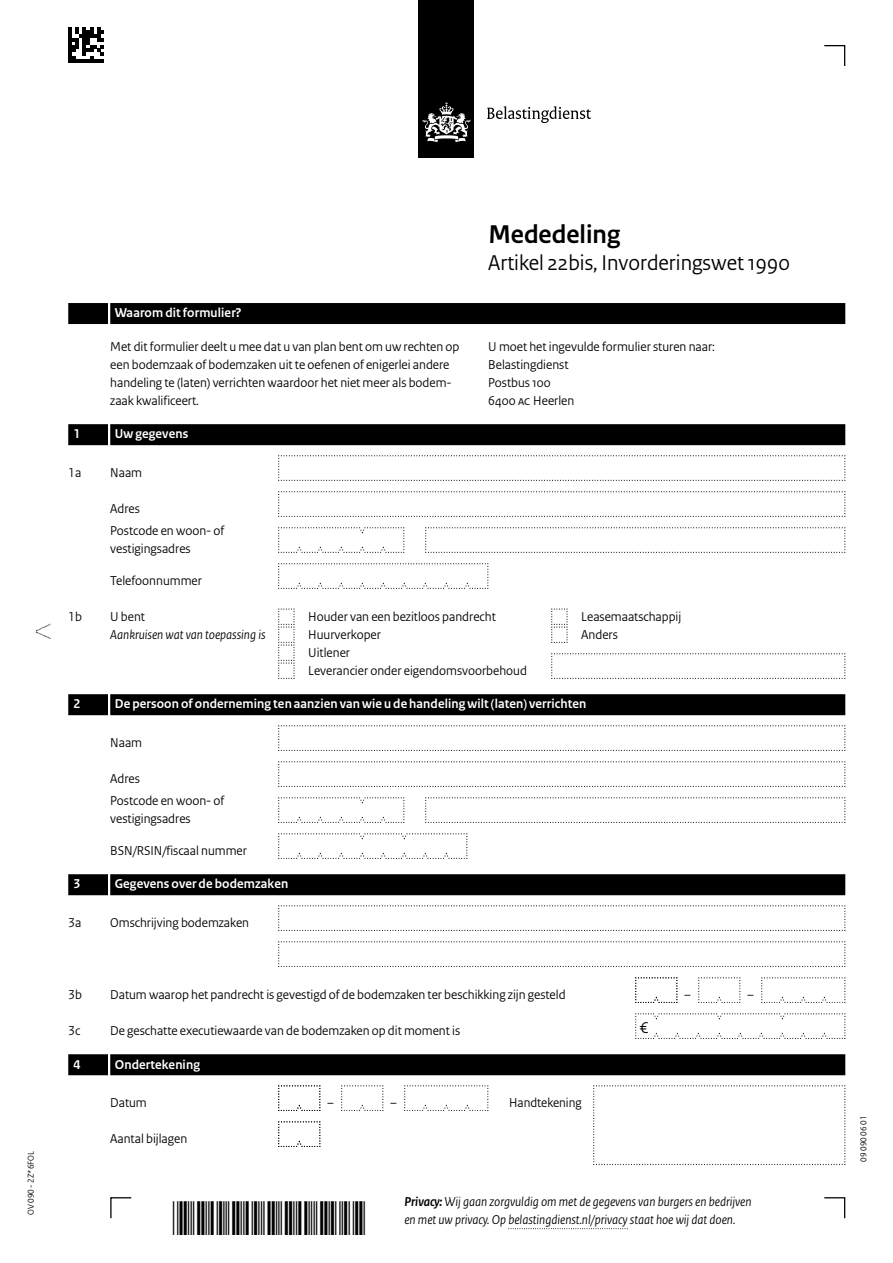
<style>
.page{position:relative;width:893px;height:1263px;background:#fff}
.page>*{position:absolute;margin:0;border:0;box-sizing:border-box;transform-origin:0 0}
.Documenttitel{font:700 27px "Rijksoverheid Sans Heading";color:#000}
.Documenttitel-2{font:22.5px "Rijksoverheid Sans Heading";color:#000}
.t1{font:16.5px "Rijksoverheid Sans Heading";color:#000}
.Gebruiksaanwijzing{font:13.5px/18px "Rijksoverheid Sans Heading";color:#000}
.Vraag_Nummer{font:13.5px "Rijksoverheid Sans Heading";color:#000}
.Vraag_Nummer-2{font:italic 13.5px/18px "Rijksoverheid Sans Heading";color:#000}
.Vraag{font:13.5px/18px "Rijksoverheid Sans Heading";color:#000}
.KOP_D_Nummer{font:700 13.5px "Rijksoverheid Sans Heading";letter-spacing:.01em;color:#fff}
.Vraag_geen_inspring{font:13.5px "Rijksoverheid Sans Heading";color:#000}
.KOP_B_Nummer{font:700 13.5px "Rijksoverheid Sans Heading";letter-spacing:.01em;color:#fff}
.t2{font:9px "Rijksoverheid Sans Heading";color:#000}
.s1{font-style:normal}
.s2{font-weight:700}
</style>
<div class="page">
<div style="left:419px;top:0;width:55px;height:158px;background:#000"></div>
<svg style="left:423px;top:102px;width:47px;height:40px"></svg>
<svg style="left:487px;top:106px;width:104px;height:17px"></svg>
<svg style="left:824px;top:1197px;width:22px;height:22px"></svg>
<svg style="left:110px;top:1197px;width:22px;height:22px"></svg>
<svg style="left:824px;top:45px;width:22px;height:21px"></svg>
<svg style="left:68px;top:27px;width:36px;height:36px"></svg>
<svg style="left:278px;top:527px;width:127px;height:26px"></svg>
<svg style="left:278px;top:797px;width:127px;height:26px"></svg>
<svg style="left:425px;top:527px;width:421px;height:26px"></svg>
<svg style="left:425px;top:797px;width:421px;height:26px"></svg>
<svg style="left:551px;top:653px;width:295px;height:26px"></svg>
<svg style="left:278px;top:563px;width:211px;height:26px"></svg>
<svg style="left:635px;top:1013px;width:211px;height:26px"></svg>
<svg style="left:278px;top:455px;width:568px;height:26px"></svg>
<svg style="left:278px;top:725px;width:568px;height:26px"></svg>
<svg style="left:278px;top:905px;width:568px;height:26px"></svg>
<svg style="left:278px;top:941px;width:568px;height:26px"></svg>
<svg style="left:278px;top:491px;width:568px;height:26px"></svg>
<svg style="left:278px;top:761px;width:568px;height:26px"></svg>
<svg style="left:551px;top:608px;width:17px;height:35px"></svg>
<svg style="left:278px;top:608px;width:17px;height:71px"></svg>
<svg style="left:278px;top:833px;width:190px;height:26px"></svg>
<svg style="left:698px;top:977px;width:43px;height:26px"></svg>
<svg style="left:341px;top:1085px;width:43px;height:26px"></svg>
<svg style="left:761px;top:977px;width:85px;height:26px"></svg>
<svg style="left:404px;top:1085px;width:85px;height:26px"></svg>
<svg style="left:635px;top:977px;width:43px;height:26px"></svg>
<svg style="left:278px;top:1085px;width:43px;height:26px"></svg>
<svg style="left:278px;top:1121px;width:43px;height:26px"></svg>
<svg style="left:593px;top:1085px;width:253px;height:80px"></svg>
<svg style="left:36px;top:624px;width:15px;height:15px"></svg>
<div style="left:110px;top:303px;width:735px;height:21px;background:#000"></div>
<div style="left:68px;top:303px;width:40px;height:21px;background:#000"></div>
<div style="left:110px;top:424px;width:735px;height:21px;background:#000"></div>
<div style="left:68px;top:424px;width:40px;height:21px;background:#000"></div>
<div style="left:110px;top:694px;width:735px;height:21px;background:#000"></div>
<div style="left:68px;top:694px;width:40px;height:21px;background:#000"></div>
<div style="left:110px;top:874px;width:735px;height:21px;background:#000"></div>
<div style="left:68px;top:874px;width:40px;height:21px;background:#000"></div>
<div style="left:110px;top:1054px;width:735px;height:21px;background:#000"></div>
<div style="left:68px;top:1054px;width:40px;height:21px;background:#000"></div>
<svg style="left:508px;top:1228px;width:120px;height:1px"></svg>
<p class="t2" style="left:26px;top:1215px;width:65px;rotate:-90deg">OV 090 - 2Z*6FOL</p>
<h1 class="Documenttitel" style="left:488px;top:219px;width:133px">Mededeling</h1>
<h1 class="Documenttitel-2" style="left:488px;top:250px;width:303px">Artikel 22bis, Invorderingswet 1990</h1>
<h2 class="KOP_B_Nummer" style="left:115px;top:305px;width:128px">Waarom dit formulier?</h2>
<p class="Gebruiksaanwijzing" style="left:110px;top:338px;width:351px">Met dit formulier deelt u mee dat u van plan bent om uw rechten op een bodemzaak of bodemzaken uit te oefenen of enigerlei andere handeling te (laten) verrichten waardoor het niet meer als bodem&shy;zaak kwalificeert.</p>
<p class="Gebruiksaanwijzing" style="left:488px;top:338px;width:228px">U moet het ingevulde formulier sturen naar:</p>
<p class="Gebruiksaanwijzing" style="left:488px;top:356px;width:82px">Belastingdienst</p>
<p class="Gebruiksaanwijzing" style="left:488px;top:374px;width:64px">Postbus 100</p>
<p class="Gebruiksaanwijzing" style="left:488px;top:392px;width:88px">6400 AC Heerlen</p>
<h2 class="KOP_D_Nummer" style="left:74px;top:426px;width:8px">1</h2>
<h2 class="KOP_D_Nummer" style="left:115px;top:426px;width:75px">Uw gegevens</h2>
<p class="Vraag_Nummer" style="left:68px;top:465px;width:15px">1a</p>
<p class="Vraag_Nummer" style="left:110px;top:465px;width:33px">Naam</p>
<p class="Vraag" style="left:110px;top:500px;width:31px">Adres</p>
<p class="Vraag" style="left:110px;top:522px;width:116px">Postcode en woon- of vestigingsadres</p>
<p class="Vraag" style="left:110px;top:572px;width:93px">Telefoonnummer</p>
<p class="Vraag_Nummer" style="left:68px;top:609px;width:15px">1b</p>
<p class="Vraag_Nummer-2" style="left:110px;top:608px;width:157px"><span class="s1">U bent<br></span>Aankruisen wat van toepassing is</p>
<p class="Vraag_geen_inspring" style="left:308px;top:609px;width:189px">Houder van een bezitloos pandrecht</p>
<p class="Vraag_geen_inspring" style="left:581px;top:609px;width:102px">Leasemaatschappij</p>
<p class="Vraag_geen_inspring" style="left:308px;top:645px;width:43px">Uitlener</p>
<p class="Vraag_geen_inspring" style="left:308px;top:627px;width:74px">Huurverkoper</p>
<p class="Vraag_geen_inspring" style="left:581px;top:627px;width:38px">Anders</p>
<p class="Vraag_geen_inspring" style="left:308px;top:663px;width:220px">Leverancier onder eigendomsvoorbehoud</p>
<h2 class="KOP_D_Nummer" style="left:74px;top:696px;width:8px">2</h2>
<h2 class="KOP_D_Nummer" style="left:115px;top:696px;width:473px">De persoon of onderneming ten aanzien van wie u de handeling wilt (laten) verrichten</h2>
<p class="Vraag" style="left:110px;top:734px;width:33px">Naam</p>
<p class="Vraag" style="left:110px;top:770px;width:31px">Adres</p>
<p class="Vraag" style="left:110px;top:792px;width:116px">Postcode en woon- of vestigingsadres</p>
<p class="Vraag" style="left:110px;top:842px;width:138px">BSN/RSIN/fiscaal nummer</p>
<h2 class="KOP_D_Nummer" style="left:74px;top:876px;width:8px">3</h2>
<h2 class="KOP_D_Nummer" style="left:115px;top:876px;width:175px">Gegevens over de bodemzaken</h2>
<p class="Vraag_Nummer" style="left:68px;top:915px;width:15px">3a</p>
<p class="Vraag_Nummer" style="left:110px;top:915px;width:140px">Omschrijving bodemzaken</p>
<p class="Vraag_Nummer" style="left:68px;top:987px;width:15px">3b</p>
<p class="Vraag_Nummer" style="left:110px;top:987px;width:457px">Datum waarop het pandrecht is gevestigd of de bodemzaken ter beschikking zijn gesteld</p>
<p class="Vraag_Nummer" style="left:68px;top:1023px;width:14px">3c</p>
<p class="Vraag_Nummer" style="left:110px;top:1023px;width:351px">De geschatte executiewaarde van de bodemzaken op dit moment is</p>
<p class="t1" style="left:640px;top:1018px;width:10px">€</p>
<h2 class="KOP_D_Nummer" style="left:74px;top:1056px;width:8px">4</h2>
<h2 class="KOP_D_Nummer" style="left:115px;top:1056px;width:87px">Ondertekening</h2>
<p class="Vraag" style="left:110px;top:1094px;width:38px">Datum</p>
<p class="Vraag" style="left:110px;top:1130px;width:78px">Aantal bijlagen</p>
<p class="Vraag_geen_inspring" style="left:509px;top:1095px;width:74px">Handtekening</p>
<p class="Vraag_Nummer-2" style="left:404px;top:1193px;width:349px"><span class="s2">Privacy:</span> Wij gaan zorgvuldig om met de gegevens van burgers en bedrijven en met uw privacy. Op belastingdienst.nl/privacy staat hoe wij dat doen.</p>
<p class="t2" style="left:858px;top:1161px;width:47px;rotate:-90deg">09 090 06 01</p>
</div>
